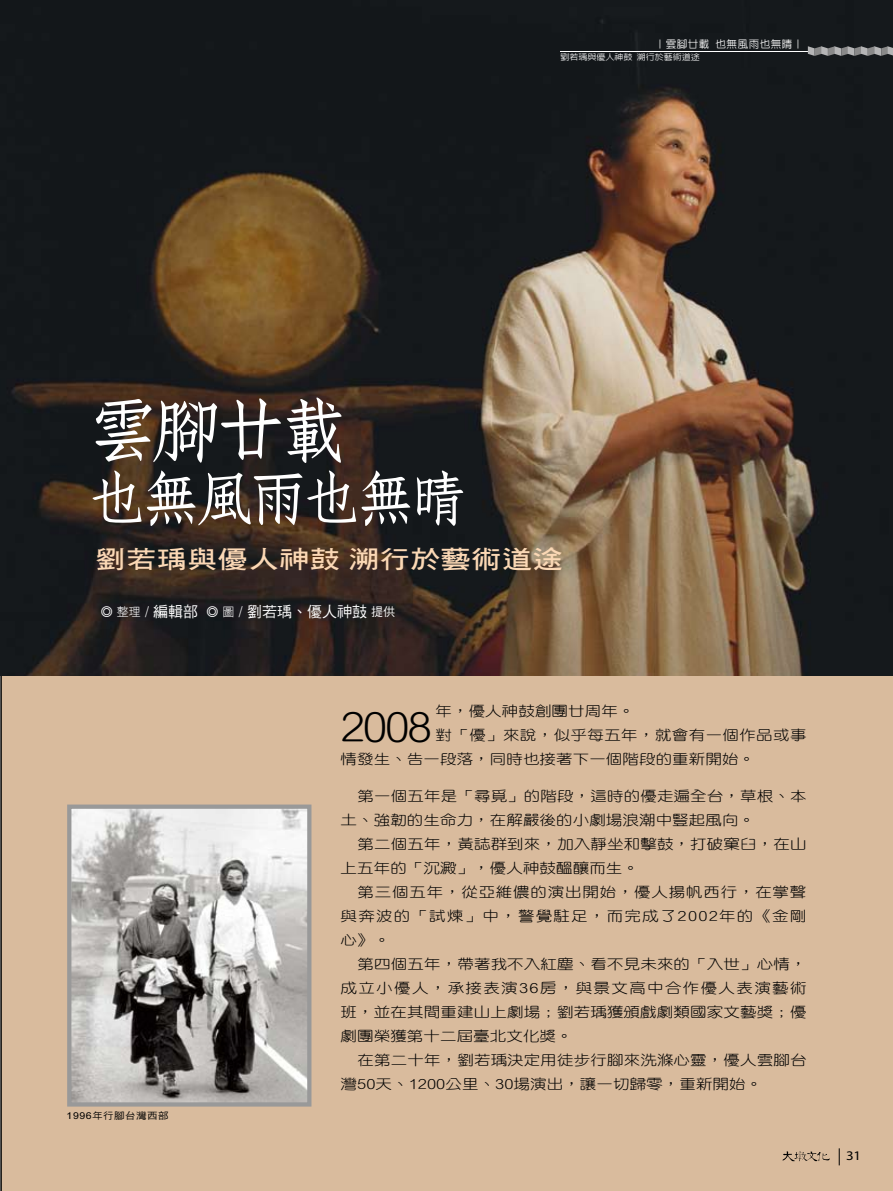
<style>
.page{position:relative;width:893px;height:1191px;background:#fff}
.page>*{position:absolute;margin:0;border:0;box-sizing:border-box;transform-origin:0 0}
.t1{font:71.25px "DF Fang Song W6 HK BF";color:#fff}
.t2{font:59.55px "DF Fang Song W6 HK BF";letter-spacing:-.1em;color:#fff}
.t3{font:42px "DF Yuan Lt HK BF";color:#000;scale:1.06 1}
.t4{font:25.05px "DF Hei Bd HK BF";letter-spacing:.01em;color:#fbd8b5;scale:1.21 1}
.t5{font:15px "DF Hei Md HK BF";color:#fff}
.t6{font:14.1px/24px "DF Yuan Lt HK BF";letter-spacing:.01em;color:#000;scale:1.18 1}
.t7{font:13.2px "Myriad Pro";color:#000;scale:1.12 1}
.t8{font:500 10.5px "Lin Gothic";letter-spacing:.05em;color:#fff}
.t9{font:9.45px "DF Hei Md HK BF";letter-spacing:.05em;color:#000;scale:1.11 1}
.t10{font:500 8.1px "Lin Gothic";color:#fff;scale:1.11 1}
.s1{font-family:"DF Hei Lt HK BF";font-size:12px}
.s2{font-size:12px}
</style>
<div class="page">
<div style="left:0;top:675px;width:893px;height:516px;background:#d9bb9d"></div>
<img style="left:0;top:0;width:893px;height:675px">
<img style="left:72px;top:809px;width:234px;height:292px">
<div style="left:67px;top:804px;width:244px;height:302px;border:4px solid #999"></div>
<hr style="left:560px;top:51px;width:251px;height:1px;background:#fff">
<svg style="left:808px;top:46px;width:85px;height:10px"></svg>
<svg style="left:839px;top:1148px;width:1px;height:17px"></svg>
<svg style="left:782px;top:1151px;width:48px;height:10px"></svg>
<p class="t8" style="left:655px;top:39px;width:150px">｜雲腳廿載 也無風雨也無晴｜</p>
<p class="t10" style="left:560px;top:53px;width:127px">劉若瑀與優人神鼓 溯行於藝術道途</p>
<h1 class="t1" style="left:87px;top:394px;width:265px">雲腳廿載</h1>
<h2 class="t2" style="left:87px;top:468px;width:383px">也無風雨也無晴</h2>
<h3 class="t4" style="left:96px;top:546px;width:387px">劉若瑀與優人神鼓 溯行於藝術道途</h3>
<p class="t5" style="left:101px;top:604px;width:296px"><span class="s1">◎ 整理 /</span> 編輯部 <span class="s1">◎ 圖 /</span> 劉若瑀、優人神鼓 <span class="s2">提供</span></p>
<p class="t9" style="left:67px;top:1111px;width:93px">1996年行腳台灣西部</p>
<h3 class="t3" style="left:341px;top:705px;width:88px">2008</h3>
<p class="t6" style="left:436px;top:700px;width:170px">年，優人神鼓創團廿周年。</p>
<p class="t6" style="left:436px;top:724px;width:316px">對「優」來說，似乎每五年，就會有一個作品或事</p>
<p class="t6" style="left:341px;top:748px;width:353px">情發生、告一段落，同時也接著下一個階段的重新開始。</p>
<p class="t6" style="left:341px;top:784px;width:396px;text-indent:17px">第一個五年是「尋覓」的階段，這時的優走遍全台，草根、本土、強韌的生命力，在解嚴後的小劇場浪潮中豎起風向。</p>
<p class="t6" style="left:341px;top:832px;width:396px;text-indent:17px">第二個五年，黃誌群到來，加入靜坐和擊鼓，打破窠臼，在山上五年的「沉澱」，優人神鼓醞釀而生。</p>
<p class="t6" style="left:341px;top:880px;width:396px;text-align:justify;text-indent:17px">第三個五年，從亞維儂的演出開始，優人揚帆西行，在掌聲與奔波的「試煉」中，警覺駐足，而完成了2002年的《金剛心》。</p>
<p class="t6" style="left:341px;top:952px;width:396px;text-align:justify;text-indent:17px">第四個五年，帶著我不入紅塵、看不見未來的「入世」心情，成立小優人，承接表演36房，與景文高中合作優人表演藝術班，並在其間重建山上劇場；劉若瑀獲頒戲劇類國家文藝獎；優劇團榮獲第十二屆臺北文化獎。</p>
<p class="t6" style="left:341px;top:1048px;width:396px;text-indent:17px">在第二十年，劉若瑀決定用徒步行腳來洗滌心靈，優人雲腳台灣50天、1200公里、30場演出，讓一切歸零，重新開始。</p>
<p class="t7" style="left:846px;top:1147px;width:15px">31</p>
</div>
